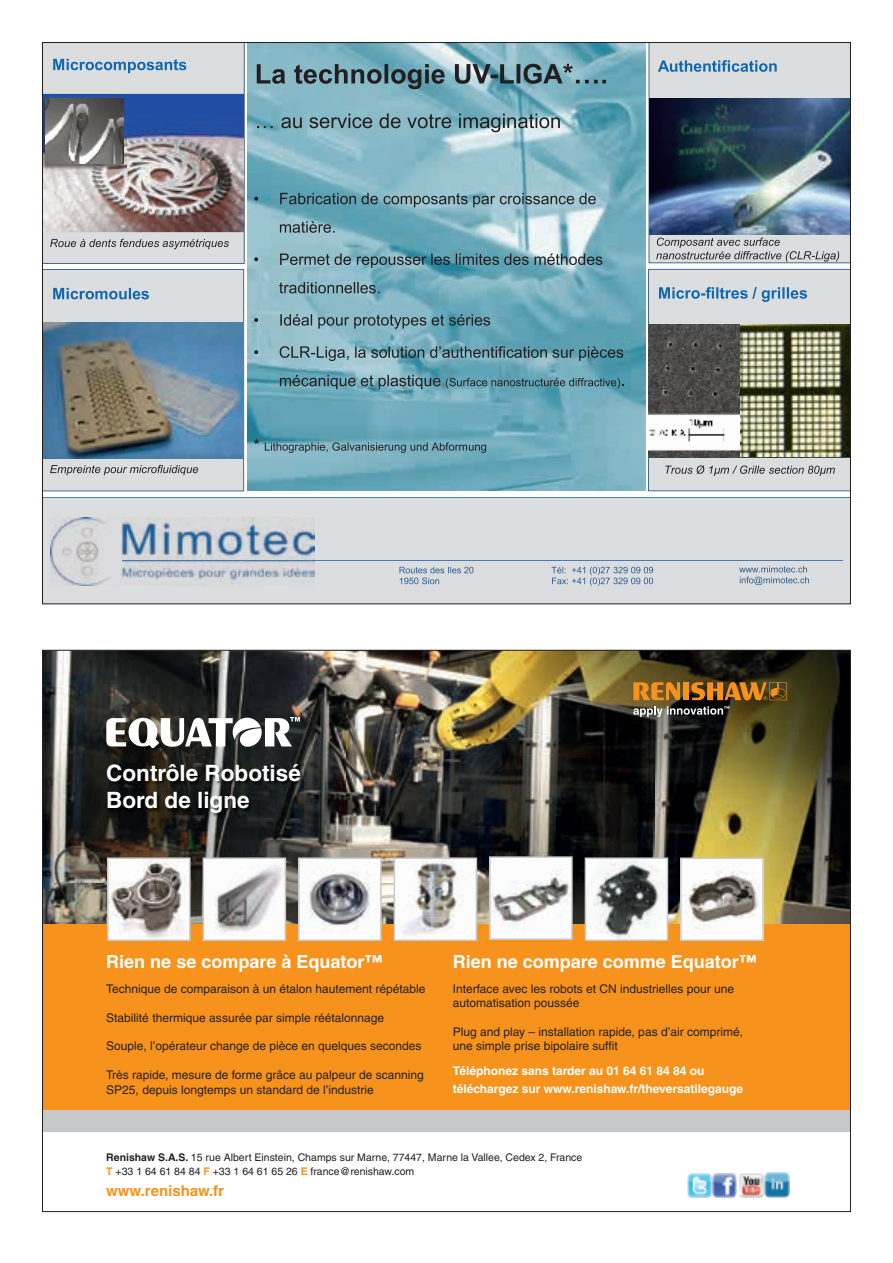
<style>
.page{position:relative;width:893px;height:1263px;background:#fff}
.page>*{position:absolute;margin:0;border:0;box-sizing:border-box;transform-origin:0 0}
.t1{font:700 22.5px/27px "Helvetica CE";color:#fff}
.t2{font:700 18px "Helvetica CE";color:#fff}
.t3{font:700 15px "Helvetica CE";color:#f7931d}
.t4{font:12px/14.4px "Helvetica CE";color:#231f20}
.t5{font:700 12px/18px "Helvetica CE";color:#fff}
.t6{font:10.5px/13.5px "Helvetica CE";color:#231f20}
.s1{font-weight:700}
.s2{font-weight:700;color:#f7931d}
</style>
<div class="page">
<img style="left:44px;top:652px;width:805px;height:272px">
<svg style="left:633px;top:682px;width:47px;height:18px"></svg>
<div style="left:683px;top:682px;width:6px;height:18px;background:#f7931d"></div>
<svg style="left:691px;top:682px;width:96px;height:18px;background:#9e6519"></svg>
<svg style="left:633px;top:706px;width:96px;height:11px"></svg>
<div style="left:43px;top:924px;width:807px;height:186px;background:#f7931d"></div>
<img style="left:107px;top:764px;width:197px;height:53px">
<img style="left:110px;top:860px;width:78px;height:78px">
<div style="left:107px;top:857px;width:84px;height:84px;border:2px solid #c7c8ca"></div>
<img style="left:206px;top:860px;width:77px;height:78px">
<div style="left:203px;top:857px;width:83px;height:84px;border:2px solid #c7c8ca"></div>
<img style="left:301px;top:860px;width:78px;height:78px">
<div style="left:298px;top:857px;width:84px;height:84px;border:2px solid #c7c8ca"></div>
<img style="left:397px;top:860px;width:77px;height:78px">
<div style="left:394px;top:857px;width:83px;height:84px;border:2px solid #c7c8ca"></div>
<img style="left:492px;top:859px;width:78px;height:78px">
<div style="left:489px;top:856px;width:84px;height:84px;border:2px solid #c7c8ca"></div>
<img style="left:588px;top:860px;width:77px;height:78px">
<div style="left:585px;top:857px;width:83px;height:84px;border:2px solid #c7c8ca"></div>
<img style="left:683px;top:860px;width:78px;height:78px">
<div style="left:680px;top:857px;width:84px;height:84px;border:2px solid #c7c8ca"></div>
<svg style="left:106px;top:717px;width:194px;height:31px"></svg>
<div style="left:43px;top:1110px;width:807px;height:22px;background:#c7c8ca"></div>
<img style="left:687px;top:1173px;width:76px;height:25px">
<img style="left:765px;top:1173px;width:24px;height:24px">
<img style="left:247px;top:44px;width:399px;height:447px">
<div style="left:43px;top:497px;width:807px;height:107px;background:#dcdddf"></div>
<hr style="left:43px;top:497px;width:807px;height:1px;background:#4b7fbd">
<img style="left:51px;top:518px;width:263px;height:67px">
<hr style="left:122px;top:560px;width:720px;height:1px;background:#457cbb">
<svg style="left:399px;top:567px;width:74px;height:17px"></svg>
<svg style="left:551px;top:567px;width:102px;height:19px"></svg>
<svg style="left:739px;top:566px;width:70px;height:19px"></svg>
<svg style="left:257px;top:64px;width:349px;height:25px;background:#688c96"></svg>
<svg style="left:257px;top:113px;width:303px;height:19px;background:#779da6"></svg>
<svg style="left:254px;top:197px;width:4px;height:4px"></svg>
<svg style="left:280px;top:193px;width:316px;height:14px;background:#6e949e"></svg>
<svg style="left:280px;top:221px;width:55px;height:12px"></svg>
<svg style="left:254px;top:257px;width:4px;height:4px"></svg>
<svg style="left:280px;top:253px;width:322px;height:15px;background:#67919d"></svg>
<svg style="left:279px;top:282px;width:100px;height:11px"></svg>
<svg style="left:254px;top:318px;width:4px;height:4px"></svg>
<svg style="left:280px;top:314px;width:210px;height:15px;background:#6b939e"></svg>
<svg style="left:254px;top:350px;width:4px;height:4px"></svg>
<svg style="left:280px;top:346px;width:343px;height:15px;background:#66919c"></svg>
<svg style="left:280px;top:375px;width:160px;height:14px;background:#5f8a97"></svg>
<svg style="left:446px;top:378px;width:178px;height:10px;background:#548592"></svg>
<svg style="left:254px;top:439px;width:5px;height:5px"></svg>
<svg style="left:265px;top:442px;width:221px;height:11px;background:#6a93a0"></svg>
<img style="left:44px;top:44px;width:201px;height:447px">
<img style="left:649px;top:44px;width:200px;height:219px">
<svg style="left:648px;top:269px;width:201px;height:222px;background:#aaacaf"></svg>
<img style="left:740px;top:324px;width:109px;height:133px">
<h1 class="t1" style="left:106px;top:760px;width:196px">Contrôle Robotisé<br>Bord de ligne</h1>
<h2 class="t2" style="left:106px;top:952px;width:278px">Rien ne se compare à Equator™</h2>
<h2 class="t2" style="left:453px;top:952px;width:306px">Rien ne compare comme Equator™</h2>
<p class="t4" style="left:106px;top:981px;width:321px">Technique de comparaison à un étalon hautement répétable</p>
<p class="t4" style="left:106px;top:1010px;width:279px">Stabilité thermique assurée par simple réétalonnage</p>
<p class="t4" style="left:106px;top:1039px;width:317px">Souple, l’opérateur change de pièce en quelques secondes</p>
<p class="t4" style="left:106px;top:1068px;width:319px">Très rapide, mesure de forme grâce au palpeur de scanning<br>SP25, depuis longtemps un standard de l’industrie</p>
<p class="t4" style="left:453px;top:981px;width:283px">Interface avec les robots et CN industrielles pour une automatisation poussée</p>
<p class="t4" style="left:453px;top:1024px;width:292px">Plug and play – installation rapide, pas d’air comprimé, une simple prise bipolaire suffit</p>
<p class="t5" style="left:453px;top:1062px;width:292px">Téléphonez sans tarder au 01 64 61 84 84 ou téléchargez sur www.renishaw.fr/theversatilegauge</p>
<p class="t6" style="left:106px;top:1151px;width:478px"><span class="s1">Renishaw S.A.S.</span> 15 rue Albert Einstein, Champs sur Marne, 77447, Marne la Vallee, Cedex 2, France<br><span class="s2">T</span> +33 1 64 61 84 84 <span class="s2">F</span> +33 1 64 61 65 26 <span class="s2">E</span> france@renishaw.com</p>
<p class="t3" style="left:106px;top:1182px;width:119px">www.renishaw.fr</p>
</div>
